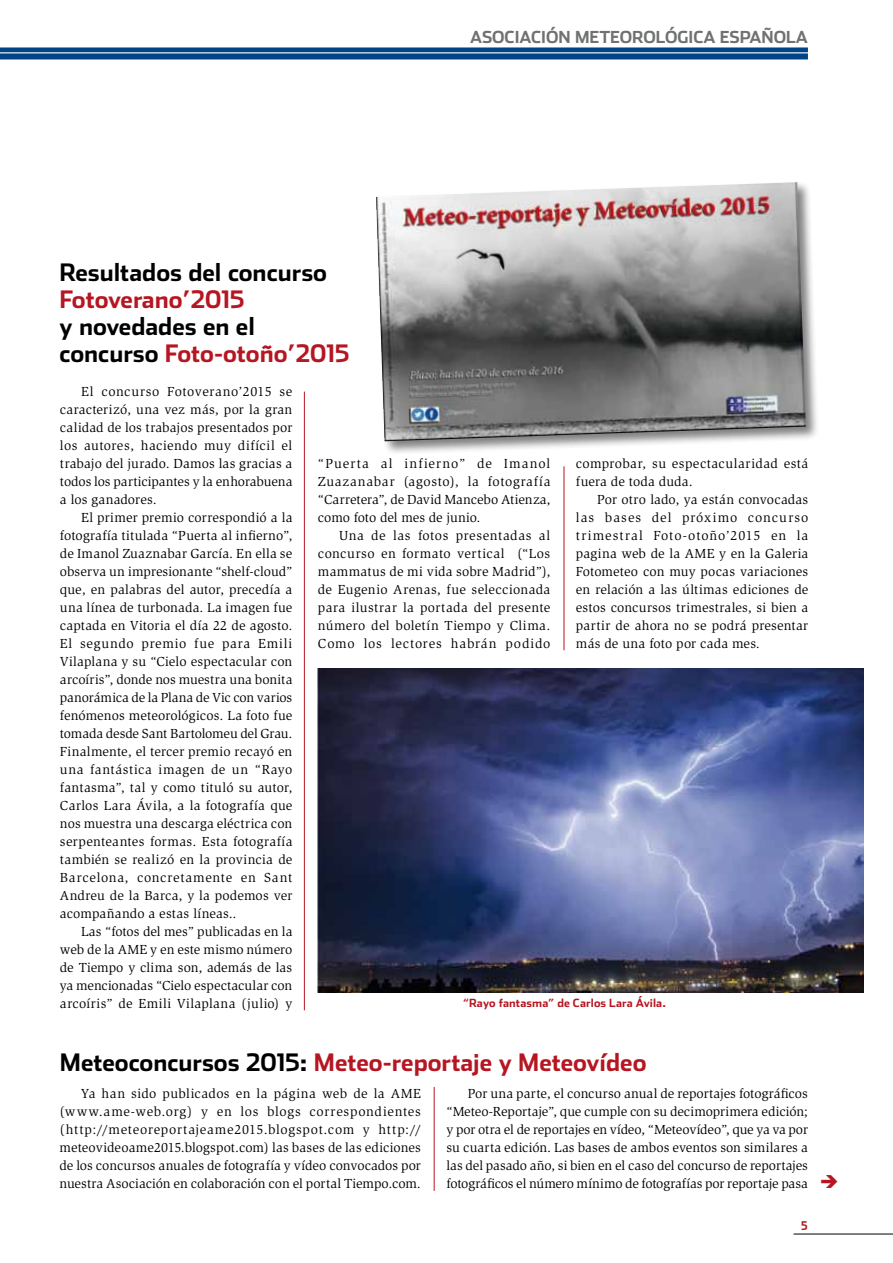
<style>
.page{position:relative;width:893px;height:1263px;background:#fff}
.page>*{position:absolute;margin:0;border:0;box-sizing:border-box;transform-origin:0 0}
.t1{font:700 24px "Stainless";color:#b51621}
.t2{font:700 24px/27px "Stainless";color:#000}
.t3{font:700 16.5px "Stainless";color:#707172}
.t4{font:13.5px/18px "Slimbach Std";letter-spacing:.005em;color:#000;text-align:justify}
.t5{font:13.5px/18px "Slimbach Std";letter-spacing:.03em;color:#000}
.t6{font:700 12px "Stainless Cond";color:#b51621}
.t7{font:700 11.25px "Stainless";color:#b51621}
.s1{color:#b51621}
.s2{color:#000}
</style>
<div class="page">
<hr style="left:794px;top:1234px;width:99px;height:1px;background:#000">
<div style="left:0;top:47px;width:808px;height:12px;background:#004387"></div>
<hr style="left:0;top:52px;width:808px;height:1px;background:#fff">
<hr style="left:304px;top:392px;width:1px;height:618px;background:#b51621">
<hr style="left:564px;top:466px;width:1px;height:184px;background:#b51621">
<hr style="left:434px;top:1087px;width:1px;height:104px;background:#b51621">
<img style="left:318px;top:668px;width:546px;height:324px">
<div style="left:374px;top:180px;width:445px;height:275px;background:#000;opacity:.5"></div>
<img style="left:376px;top:182px;width:430px;height:259px">
<h1 class="t2" style="left:60px;top:259px;width:269px">Resultados del concurso</h1>
<h1 class="t1" style="left:60px;top:285px;width:187px">Fotoverano’2015</h1>
<h1 class="t2" style="left:60px;top:313px;width:292px">y novedades en el concurso <span class="s1">Foto-otoño’2015</span></h1>
<p class="t3" style="left:470px;top:27px;width:11px">ASOCIACIÓN</p>
<p class="t3" style="left:575px;top:27px;width:26px">METEOROLÓGICA</p>
<p class="t3" style="left:720px;top:27px;width:66px">ESPAÑOLA</p>
<p class="t4" style="left:60px;top:383px;width:234px;text-indent:21px">El concurso Fotoverano’2015 se caracterizó, una vez más, por la gran calidad de los trabajos presentados por los autores, haciendo muy difícil el trabajo del jurado. Damos las gracias a todos los participantes y la enhorabuena a los ganadores.</p>
<p class="t4" style="left:60px;top:509px;width:234px;text-indent:21px">El primer premio correspondió a la fotografía titulada “Puerta al infierno”, de Imanol Zuaznabar García. En ella se observa un impresionante “shelf-cloud” que, en palabras del autor, precedía a una línea de turbonada. La imagen fue captada en Vitoria el día 22 de agosto.<br>El segundo premio fue para Emili Vilaplana y su “Cielo espectacular con arcoíris”, donde nos muestra una bonita panorámica de la Plana de Vic con varios fenómenos meteorológicos. La foto fue tomada desde Sant Bartolomeu del Grau.<br>Finalmente, el tercer premio recayó en una fantástica imagen de un “Rayo fantasma”, tal y como tituló su autor, Carlos Lara Ávila, a la fotografía que nos muestra una descarga eléctrica con serpenteantes formas. Esta fotografía también se realizó en la provincia de Barcelona, concretamente en Sant Andreu de la Barca, y la podemos ver acompañando a estas líneas..</p>
<p class="t4" style="left:60px;top:922px;width:234px;text-indent:21px">Las “fotos del mes” publicadas en la web de la AME y en este mismo número de Tiempo y clima son, además de las ya mencionadas “Cielo espectacular con arcoíris” de Emili Vilaplana (julio) y</p>
<p class="t4" style="left:318px;top:454px;width:234px">“Puerta al infierno” de Imanol Zuazanabar (agosto), la fotografía “Carretera”, de David Mancebo Atienza, como foto del mes de junio.</p>
<p class="t4" style="left:318px;top:526px;width:234px;text-indent:21px">Una de las fotos presentadas al concurso en formato vertical (“Los mammatus de mi vida sobre Madrid”), de Eugenio Arenas, fue seleccionada para ilustrar la portada del presente número del boletín Tiempo y Clima.<br>Como los lectores habrán podido</p>
<p class="t5" style="left:576px;top:454px;width:234px">comprobar, su espectacularidad está fuera de toda duda.</p>
<p class="t4" style="left:576px;top:490px;width:234px;text-indent:21px">Por otro lado, ya están convocadas las bases del próximo concurso trimestral Foto-otoño’2015 en la pagina web de la AME y en la Galeria Fotometeo con muy pocas variaciones en relación a las últimas ediciones de estos concursos trimestrales, si bien a partir de ahora no se podrá presentar más de una foto por cada mes.</p>
<p class="t7" style="left:463px;top:996px;width:205px">“Rayo fantasma” de Carlos Lara Ávila.</p>
<h1 class="t1" style="left:60px;top:1048px;width:588px"><span class="s2">Meteoconcursos 2015:</span> Meteo-reportaje y Meteovídeo</h1>
<p class="t4" style="left:60px;top:1085px;width:363px;text-indent:21px">Ya han sido publicados en la página web de la AME (www.ame-web.org) y en los blogs correspondientes (http://meteoreportajeame2015.blogspot.com y http:// meteovideoame2015.blogspot.com) las bases de las ediciones de los concursos anuales de fotografía y vídeo convocados por nuestra Asociación en colaboración con el portal Tiempo.com.</p>
<p class="t4" style="left:446px;top:1085px;width:394px;text-align:left;text-indent:21px">Por una parte, el concurso anual de reportajes fotográficos “Meteo-Reportaje”, que cumple con su decimoprimera edición;<br>y por otra el de reportajes en vídeo, “Meteovídeo”, que ya va por<br>su cuarta edición. Las bases de ambos eventos son similares a<br>las del pasado año, si bien en el caso del concurso de reportajes fotográficos el número mínimo de fotografías por reportaje pasa <span class="s1">➔</span></p>
<p class="t6" style="left:801px;top:1218px;width:8px">5</p>
</div>
